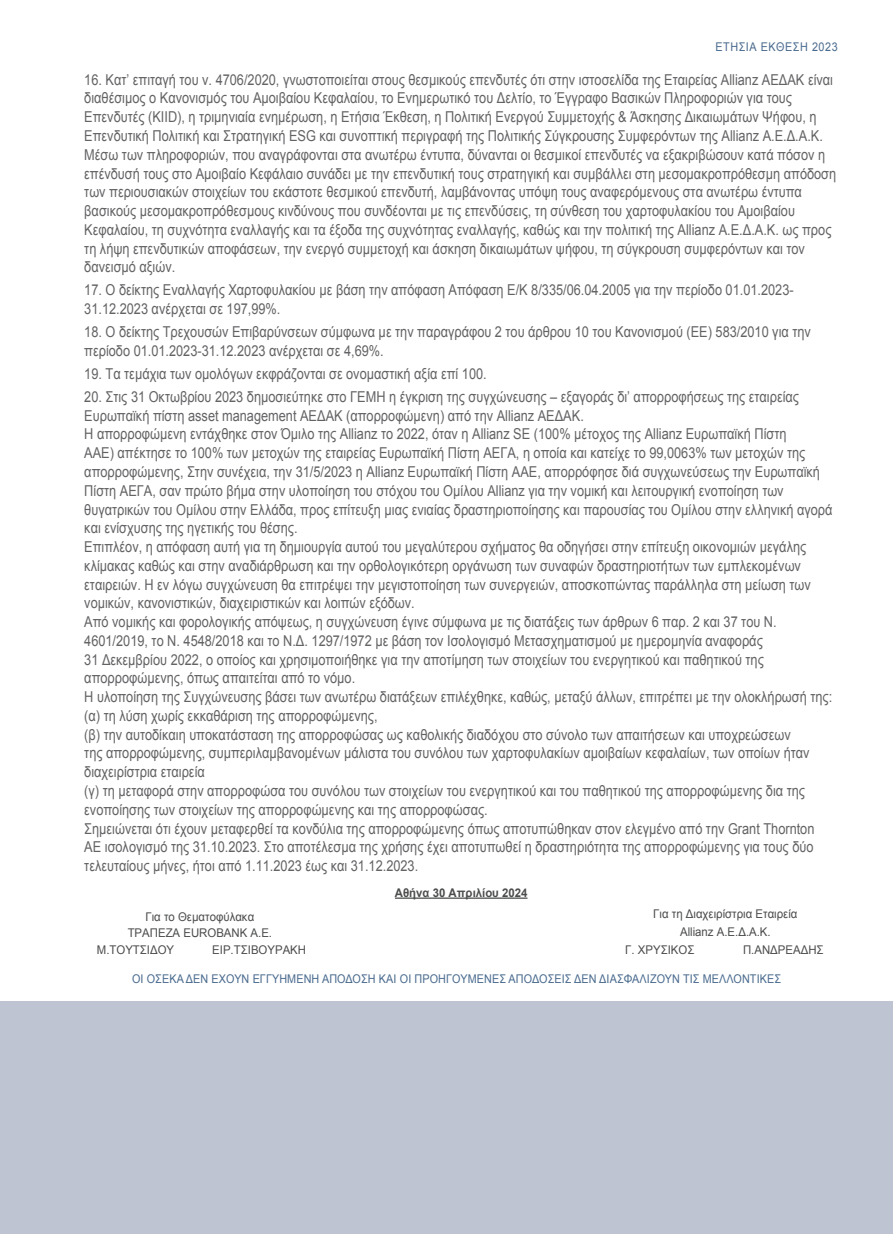
<style>
.page{position:relative;width:893px;height:1234px;background:#fff}
.page>*{position:absolute;margin:0;border:0;box-sizing:border-box;transform-origin:0 0}
.t1{font:15px/18.8px "Arial";color:#636366;scale:.85 1}
.t2{font:12px/16.5px "Arial";color:#4b4c4d;text-align:center;scale:.95 1}
.t3{font:12px "Arial";letter-spacing:.01em;color:#496a8e;scale:.9 1}
.t4{font:700 12px "Arial";color:#4b4c4d;scale:.95 1}
.t5{font:12px "Arial";letter-spacing:.05em;color:#496a8e;scale:.9 1}
</style>
<div class="page">
<div style="left:1px;top:1000px;width:892px;height:232px;background:#bfc4d3"></div>
<hr style="left:395px;top:897px;width:132px;height:1px;background:#4b4c4d">
<p class="t5" style="left:715px;top:39px;width:137px">ΕΤΗΣΙΑ ΕΚΘΕΣΗ 2023</p>
<p class="t1" style="left:84px;top:70px;width:886px">16. Κατ’ επιταγή του ν. 4706/2020, γνωστοποιείται στους θεσμικούς επενδυτές ότι στην ιστοσελίδα της Εταιρείας Allianz ΑΕΔΑΚ είναι διαθέσιμος ο Κανονισμός του Αμοιβαίου Κεφαλαίου, το Ενημερωτικό του Δελτίο, το Έγγραφο Βασικών Πληροφοριών για τους Επενδυτές (ΚΙΙD), η τριμηνιαία ενημέρωση, η Ετήσια Έκθεση, η Πολιτική Ενεργού Συμμετοχής &amp; Άσκησης Δικαιωμάτων Ψήφου, η Επενδυτική Πολιτική και Στρατηγική ESG και συνοπτική περιγραφή της Πολιτικής Σύγκρουσης Συμφερόντων της Allianz Α.Ε.Δ.Α.Κ.<br>Μέσω των πληροφοριών, που αναγράφονται στα ανωτέρω έντυπα, δύνανται οι θεσμικοί επενδυτές να εξακριβώσουν κατά πόσον η επένδυσή τους στο Αμοιβαίο Κεφάλαιο συνάδει με την επενδυτική τους στρατηγική και συμβάλλει στη μεσομακροπρόθεσμη απόδοση των περιουσιακών στοιχείων του εκάστοτε θεσμικού επενδυτή, λαμβάνοντας υπόψη τους αναφερόμενους στα ανωτέρω έντυπα βασικούς μεσομακροπρόθεσμους κινδύνους που συνδέονται με τις επενδύσεις, τη σύνθεση του χαρτοφυλακίου του Αμοιβαίου Κεφαλαίου, τη συχνότητα εναλλαγής και τα έξοδα της συχνότητας εναλλαγής, καθώς και την πολιτική της Allianz Α.Ε.Δ.Α.Κ. ως προς τη λήψη επενδυτικών αποφάσεων, την ενεργό συμμετοχή και άσκηση δικαιωμάτων ψήφου, τη σύγκρουση συμφερόντων και τον δανεισμό αξιών.</p>
<p class="t1" style="left:84px;top:281px;width:836px">17. Ο δείκτης Εναλλαγής Χαρτοφυλακίου με βάση την απόφαση Απόφαση Ε/Κ 8/335/06.04.2005 για την περίοδο 01.01.2023-<br>31.12.2023 ανέρχεται σε 197,99%.</p>
<p class="t1" style="left:84px;top:322px;width:856px">18. Ο δείκτης Τρεχουσών Επιβαρύνσεων σύμφωνα με την παραγράφου 2 του άρθρου 10 του Κανονισμού (ΕΕ) 583/2010 για την περίοδο 01.01.2023-31.12.2023 ανέρχεται σε 4,69%.</p>
<p class="t1" style="left:84px;top:364px;width:475px">19. Τα τεμάχια των ομολόγων εκφράζονται σε ονομαστική αξία επί 100.</p>
<p class="t1" style="left:84px;top:387px;width:882px">20. Στις 31 Οκτωβρίου 2023 δημοσιεύτηκε στο ΓΕΜΗ η έγκριση της συγχώνευσης – εξαγοράς δι’ απορροφήσεως της εταιρείας Ευρωπαϊκή πίστη asset management ΑΕΔΑΚ (απορροφώμενη) από την Allianz ΑΕΔΑΚ.<br>Η απορροφώμενη εντάχθηκε στον Όμιλο της Allianz το 2022, όταν η Allianz SE (100% μέτοχος της Allianz Ευρωπαϊκή Πίστη<br>ΑΑΕ) απέκτησε το 100% των μετοχών της εταιρείας Ευρωπαϊκή Πίστη ΑΕΓΑ, η οποία και κατείχε το 99,0063% των μετοχών της απορροφώμενης, Στην συνέχεια, την 31/5/2023 η Allianz Ευρωπαϊκή Πίστη ΑΑΕ, απορρόφησε διά συγχωνεύσεως την Ευρωπαϊκή Πίστη ΑΕΓΑ, σαν πρώτο βήμα στην υλοποίηση του στόχου του Ομίλου Allianz για την νομική και λειτουργική ενοποίηση των θυγατρικών του Ομίλου στην Ελλάδα, προς επίτευξη μιας ενιαίας δραστηριοποίησης και παρουσίας του Ομίλου στην ελληνική αγορά και ενίσχυσης της ηγετικής του θέσης.<br>Επιπλέον, η απόφαση αυτή για τη δημιουργία αυτού του μεγαλύτερου σχήματος θα οδηγήσει στην επίτευξη οικονομιών μεγάλης κλίμακας καθώς και στην αναδιάρθρωση και την ορθολογικότερη οργάνωση των συναφών δραστηριοτήτων των εμπλεκομένων εταιρειών. Η εν λόγω συγχώνευση θα επιτρέψει την μεγιστοποίηση των συνεργειών, αποσκοπώντας παράλληλα στη μείωση των νομικών, κανονιστικών, διαχειριστικών και λοιπών εξόδων.<br>Από νομικής και φορολογικής απόψεως, η συγχώνευση έγινε σύμφωνα με τις διατάξεις των άρθρων 6 παρ. 2 και 37 του Ν.<br>4601/2019, το Ν. 4548/2018 και το Ν.Δ. 1297/1972 με βάση τον Ισολογισμό Μετασχηματισμού με ημερομηνία αναφοράς<br>31 Δεκεμβρίου 2022, ο οποίος και χρησιμοποιήθηκε για την αποτίμηση των στοιχείων του ενεργητικού και παθητικού της απορροφώμενης, όπως απαιτείται από το νόμο.<br>Η υλοποίηση της Συγχώνευσης βάσει των ανωτέρω διατάξεων επιλέχθηκε, καθώς, μεταξύ άλλων, επιτρέπει με την ολοκλήρωσή της: (α) τη λύση χωρίς εκκαθάριση της απορροφώμενης,<br>(β) την αυτοδίκαιη υποκατάσταση της απορροφώσας ως καθολικής διαδόχου στο σύνολο των απαιτήσεων και υποχρεώσεων<br>της απορροφώμενης, συμπεριλαμβανομένων μάλιστα του συνόλου των χαρτοφυλακίων αμοιβαίων κεφαλαίων, των οποίων ήταν διαχειρίστρια εταιρεία<br>(γ) τη μεταφορά στην απορροφώσα του συνόλου των στοιχείων του ενεργητικού και του παθητικού της απορροφώμενης δια της ενοποίησης των στοιχείων της απορροφώμενης και της απορροφώσας.<br>Σημειώνεται ότι έχουν μεταφερθεί τα κονδύλια της απορροφώμενης όπως αποτυπώθηκαν στον ελεγμένο από την Grant Thornton AE ισολογισμό της 31.10.2023. Στο αποτέλεσμα της χρήσης έχει αποτυπωθεί η δραστηριότητα της απορροφώμενης για τους δύο τελευταίους μήνες, ήτοι από 1.11.2023 έως και 31.12.2023.</p>
<p class="t4" style="left:395px;top:884px;width:141px">Αθήνα 30 Απριλίου 2024</p>
<p class="t2" style="left:128px;top:908px;width:154px">Για το Θεματοφύλακα<br>ΤΡΑΠΕΖΑ EUROBANK A.E.</p>
<p class="t2" style="left:97px;top:941px;width:83px">Μ.ΤΟΥΤΣΙΔΟΥ</p>
<p class="t2" style="left:212px;top:941px;width:100px">ΕΙΡ.ΤΣΙΒΟΥΡΑΚΗ</p>
<p class="t2" style="left:653px;top:904px;width:153px;line-height:18px">Για τη Διαχειρίστρια Εταιρεία<br>Allianz Α.Ε.Δ.Α.Κ.</p>
<p class="t2" style="left:625px;top:941px;width:74px">Γ. ΧΡΥΣΙΚΟΣ</p>
<p class="t2" style="left:743px;top:941px;width:86px">Π.ΑΝΔΡΕΑΔΗΣ</p>
<p class="t3" style="left:132px;top:970px;width:723px">ΟΙ ΟΣΕΚΑ ΔΕΝ ΕΧΟΥΝ ΕΓΓΥΗΜΕΝΗ ΑΠΟΔΟΣΗ ΚΑΙ ΟΙ ΠΡΟΗΓΟΥΜΕΝΕΣ ΑΠΟΔΟΣΕΙΣ ΔΕΝ ΔΙΑΣΦΑΛΙΖΟΥΝ ΤΙΣ ΜΕΛΛΟΝΤΙΚΕΣ</p>
</div>
